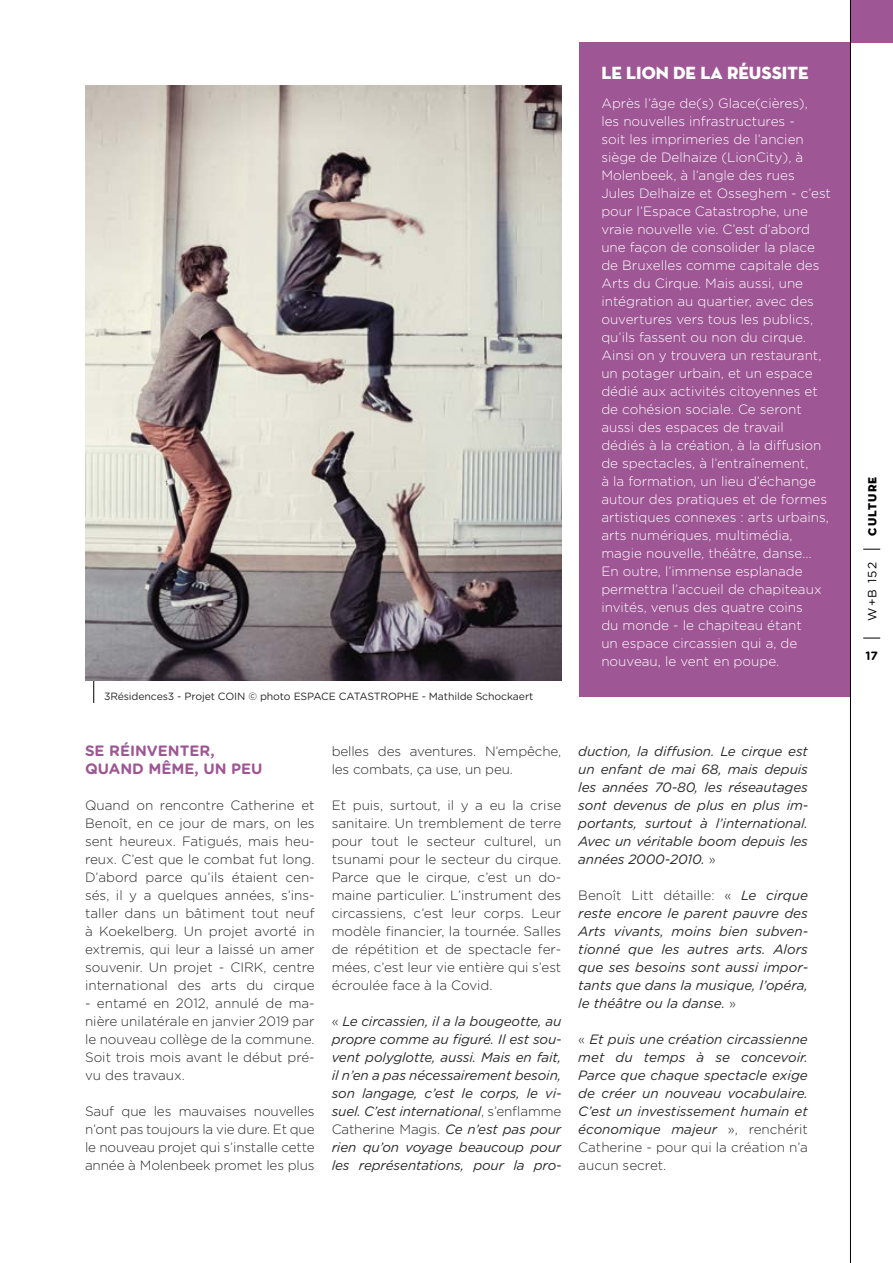
<style>
.page{position:relative;width:893px;height:1263px;background:#fff}
.page>*{position:absolute;margin:0;border:0;box-sizing:border-box;transform-origin:0 0}
.sous-titre{font:18px "Neutra Disp Titling";color:#fff}
.sous-titre-2{font:700 15px "Gotham Rounded";color:#9e5694}
.texte_courant{font:300 13.5px/18px "Gotham Rounded";letter-spacing:-.005em;color:#292929;text-align:justify}
.texte_courant-2{font:300 13.5px/18px "Gotham Rounded";color:#fff}
.texte_courant-3{font:italic 13.5px/18px "Gotham Rounded";letter-spacing:-.01em;color:#292929;text-align:justify}
.t1{font:12px "Neutra Disp Titling";letter-spacing:.1em;color:#000}
.t2{font:12px "Gotham Rounded";color:#000}
.t3{font:700 12px "Gotham Rounded";color:#000}
.légende{font:10.5px "Gotham Rounded";letter-spacing:-.01em;color:#292929}
.s1{font-weight:300;font-style:normal}
</style>
<div class="page">
<hr style="left:93px;top:584px;width:1px;height:119px;background:#000">
<img style="left:85px;top:85px;width:476px;height:595px">
<div style="left:579px;top:43px;width:272px;height:654px;background:#9e5694"></div>
<div style="left:850px;top:0;width:43px;height:43px;background:#9e5694"></div>
<hr style="left:850px;top:0;width:1px;height:1263px;background:#000">
<svg style="left:863px;top:638px;width:17px;height:1px"></svg>
<svg style="left:863px;top:549px;width:17px;height:1px"></svg>
<p class="légende" style="left:104px;top:690px;width:431px">3Résidences3 - Projet COIN © photo ESPACE CATASTROPHE - Mathilde Schockaert</p>
<p class="sous-titre-2" style="left:85px;top:742px;width:131px">SE RÉINVENTER,</p>
<p class="sous-titre-2" style="left:85px;top:760px;width:179px">QUAND MÊME, UN PEU</p>
<p class="texte_courant" style="left:85px;top:796px;width:231px">Quand on rencontre Catherine et Benoît, en ce jour de mars, on les sent heureux. Fatigués, mais heu&shy;reux. C’est que le combat fut long.<br>D’abord parce qu’ils étaient cen&shy;sés, il y a quelques années, s’ins&shy;taller dans un bâtiment tout neuf à Koekelberg. Un projet avorté in extremis, qui leur a laissé un amer souvenir. Un projet - CIRK, centre international des arts du cirque</p>
<p class="texte_courant" style="left:85px;top:994px;width:231px">- entamé en 2012, annulé de ma&shy;nière unilatérale en janvier 2019 par le nouveau collège de la commune.<br>Soit trois mois avant le début pré&shy;vu des travaux.</p>
<p class="texte_courant" style="left:85px;top:1102px;width:231px">Sauf que les mauvaises nouvelles n’ont pas toujours la vie dure. Et que le nouveau projet qui s’installe cette année à Molenbeek promet les plus</p>
<p class="texte_courant" style="left:332px;top:742px;width:231px">belles des aventures. N’empêche, les combats, ça use, un peu.</p>
<p class="texte_courant" style="left:332px;top:796px;width:231px">Et puis, surtout, il y a eu la crise sanitaire. Un tremblement de terre pour tout le secteur culturel, un tsunami pour le secteur du cirque.<br>Parce que le cirque, c’est un do&shy;maine particulier. L’instrument des circassiens, c’est leur corps. Leur modèle financier, la tournée. Salles de répétition et de spectacle fer&shy;mées, c’est leur vie entière qui s’est écroulée face à la Covid.</p>
<p class="texte_courant-3" style="left:332px;top:1012px;width:232px"><span class="s1">«</span> Le circassien, il a la bougeotte, au propre comme au figuré. Il est sou&shy;vent polyglotte, aussi. Mais en fait, il n’en a pas nécessairement besoin, son langage, c’est le corps, le vi&shy;suel. C’est international<span class="s1">, s’enflamme Catherine Magis.</span> Ce n’est pas pour rien qu’on voyage beaucoup pour les représentations, pour la pro-</p>
<p class="sous-titre" style="left:601px;top:61px;width:209px">LE LION DE LA RÉUSSITE</p>
<p class="texte_courant-2" style="left:601px;top:94px;width:231px">Après l’âge de(s) Glace(cières),<br>les nouvelles infrastructures -<br>soit les imprimeries de l’ancien siège de Delhaize (LionCity), à<br>Molenbeek, à l’angle des rues<br>Jules Delhaize et Osseghem - c’est pour l’Espace Catastrophe, une vraie nouvelle vie. C’est d’abord une façon de consolider la place de Bruxelles comme capitale des<br>Arts du Cirque. Mais aussi, une intégration au quartier, avec des ouvertures vers tous les publics, qu’ils fassent ou non du cirque.<br>Ainsi on y trouvera un restaurant, un potager urbain, et un espace dédié aux activités citoyennes et de cohésion sociale. Ce seront aussi des espaces de travail<br>dédiés à la création, à la diffusion de spectacles, à l’entraînement,<br>à la formation, un lieu d’échange autour des pratiques et de formes artistiques connexes : arts urbains, arts numériques, multimédia, magie nouvelle, théâtre, danse…<br>En outre, l’immense esplanade permettra l’accueil de chapiteaux invités, venus des quatre coins<br>du monde - le chapiteau étant<br>un espace circassien qui a, de nouveau, le vent en poupe.</p>
<p class="texte_courant-3" style="left:578px;top:742px;width:232px">duction, la diffusion. Le cirque est un enfant de mai 68, mais depuis les années 70-80, les réseautages sont devenus de plus en plus im&shy;portants, surtout à l’international.<br>Avec un véritable boom depuis les années 2000-2010. <span class="s1">»</span></p>
<p class="texte_courant-3" style="left:578px;top:886px;width:232px"><span class="s1">Benoît Litt détaille: «</span> Le cirque reste encore le parent pauvre des Arts vivants, moins bien subven&shy;tionné que les autres arts. Alors que ses besoins sont aussi impor&shy;tants que dans la musique, l’opéra, le théâtre ou la danse. <span class="s1">»</span></p>
<p class="texte_courant-3" style="left:578px;top:1030px;width:231px"><span class="s1">«</span> Et puis une création circassienne met du temps à se concevoir.<br>Parce que chaque spectacle exige de créer un nouveau vocabulaire.<br>C’est un investissement humain et économique majeur <span class="s1">», renchérit Catherine - pour qui la création n’a aucun secret.</span></p>
<p class="t1" style="left:865px;top:536px;width:61px;rotate:-90deg">CULTURE</p>
<p class="t2" style="left:865px;top:621px;width:60px;rotate:-90deg">W+B 152</p>
<p class="t3" style="left:865px;top:649px;width:14px">17</p>
</div>
